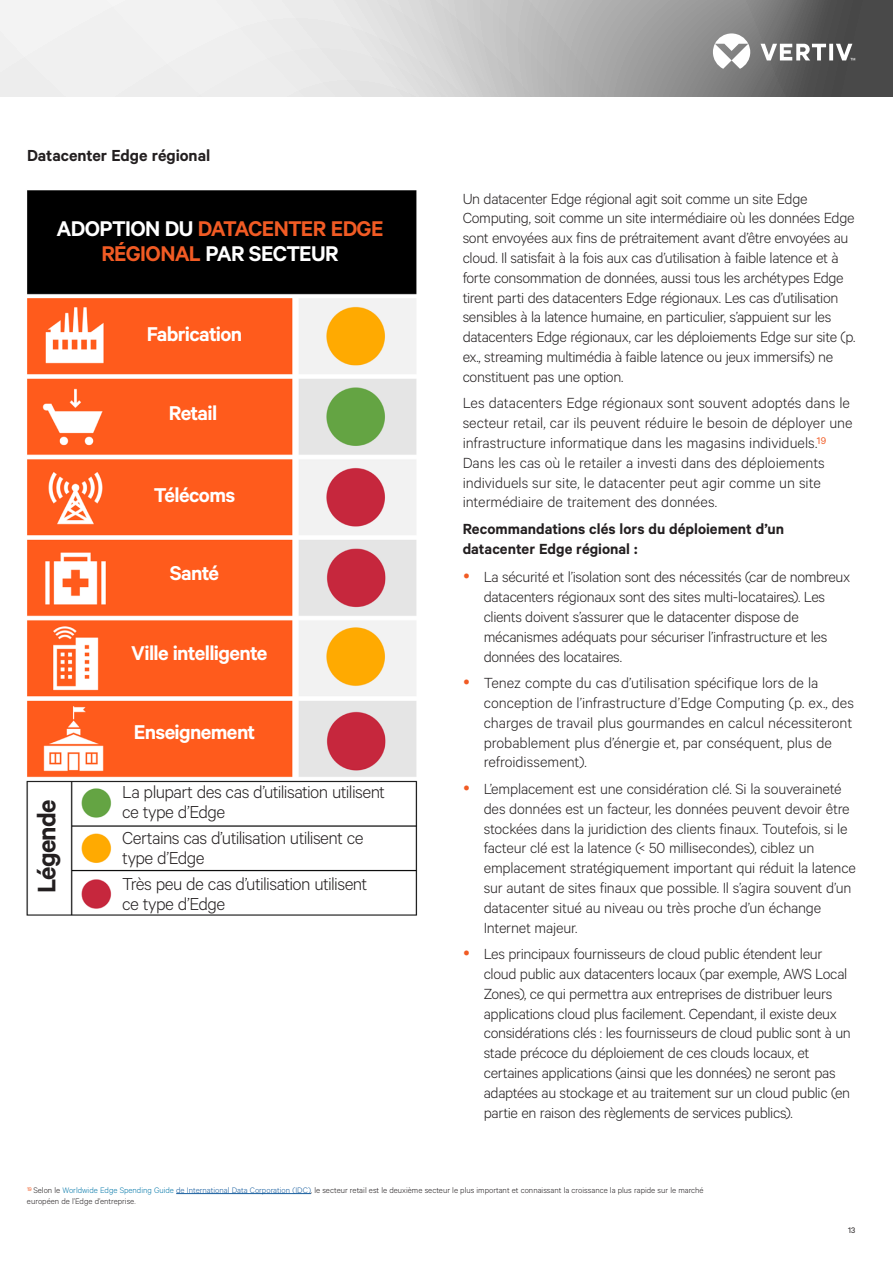
<style>
.page{position:relative;width:893px;height:1263px;background:#fff}
.page>*{position:absolute;margin:0;border:0;box-sizing:border-box;transform-origin:0 0}
.t1{font:600 28.5px "Calibre";letter-spacing:-.03em;color:#231f20}
.t2{font:600 24px/25.5px "Calibre";letter-spacing:-.025em;color:#f15b24;text-align:center}
.t3{font:600 22.5px "Calibre";letter-spacing:-.03em;color:#fff}
.t4{font:300 19.5px/19.5px "Calibre";letter-spacing:-.03em;color:#231f20}
.t5{font:600 18px "Calibre";color:#231f20}
.t6{font:300 16.5px/19.8px "Calibre";letter-spacing:-.02em;color:#231f20}
.t7{font:300 16.5px/19.8px "Calibre";color:#231f20}
.t8{font:600 16.5px/19.8px "Calibre";color:#231f20}
.t9{font:300 9px/10.8px "Calibre";color:#231f20}
.t10{font:9px "Calibre";color:#231f20}
.s1{color:#fff}
.s2{color:#0076a8}
.s3{color:#175d9e}
</style>
<div class="page">
<svg style="left:0;top:0;width:893px;height:96px"></svg>
<svg style="left:713px;top:33px;width:171px;height:36px"></svg>
<hr style="left:176px;top:1193px;width:135px;height:1px;background:#175d9e">
<img style="left:26px;top:190px;width:392px;height:726px">
<p class="t5" style="left:27px;top:144px;width:185px">Datacenter Edge régional</p>
<h2 class="t2" style="left:57px;top:215px;width:328px"><span class="s1">ADOPTION DU</span> DATACENTER EDGE<br>RÉGIONAL <span class="s1">PAR SECTEUR</span></h2>
<h3 class="t3" style="left:147px;top:320px;width:97px">Fabrication</h3>
<h3 class="t3" style="left:169px;top:399px;width:50px">Retail</h3>
<h3 class="t3" style="left:154px;top:481px;width:83px">Télécoms</h3>
<h3 class="t3" style="left:170px;top:559px;width:51px">Santé</h3>
<h3 class="t3" style="left:131px;top:639px;width:138px">Ville intelligente</h3>
<h1 class="t1" style="left:30px;top:893px;width:95px;rotate:-90deg">Légende</h1>
<h3 class="t3" style="left:134px;top:719px;width:123px">Enseignement</h3>
<p class="t4" style="left:122px;top:781px;width:264px">La plupart des cas d’utilisation utilisent ce type d’Edge</p>
<p class="t4" style="left:122px;top:828px;width:243px">Certains cas d’utilisation utilisent ce type d’Edge</p>
<p class="t4" style="left:122px;top:874px;width:247px">Très peu de cas d’utilisation utilisent ce type d’Edge</p>
<p class="t6" style="left:463px;top:188px;width:394px">Un datacenter Edge régional agit soit comme un site Edge Computing, soit comme un site intermédiaire où les données Edge sont envoyées aux fins de prétraitement avant d’être envoyées au cloud. Il satisfait à la fois aux cas d’utilisation à faible latence et à forte consommation de données, aussi tous les archétypes Edge tirent parti des datacenters Edge régionaux. Les cas d’utilisation sensibles à la latence humaine, en particulier, s’appuient sur les datacenters Edge régionaux, car les déploiements Edge sur site (p. ex., streaming multimédia à faible latence ou jeux immersifs) ne constituent pas une option.</p>
<p class="t7" style="left:463px;top:393px;width:391px">Les datacenters Edge régionaux sont souvent adoptés dans le secteur retail, car ils peuvent réduire le besoin de déployer une infrastructure informatique dans les magasins individuels.<sup>19<br></sup>Dans les cas où le retailer a investi dans des déploiements individuels sur site, le datacenter peut agir comme un site intermédiaire de traitement des données.</p>
<p class="t8" style="left:463px;top:518px;width:323px">Recommandations clés lors du déploiement d’un datacenter Edge régional :</p>
<p class="t6" style="left:484px;top:567px;width:368px">La sécurité et l’isolation sont des nécessités (car de nombreux datacenters régionaux sont des sites multi-locataires). Les clients doivent s’assurer que le datacenter dispose de mécanismes adéquats pour sécuriser l’infrastructure et les données des locataires.</p>
<p class="t7" style="left:484px;top:672px;width:372px">Tenez compte du cas d’utilisation spécifique lors de la conception de l’infrastructure d’Edge Computing (p. ex., des charges de travail plus gourmandes en calcul nécessiteront probablement plus d’énergie et, par conséquent, plus de refroidissement).</p>
<p class="t6" style="left:484px;top:778px;width:374px">L’emplacement est une considération clé. Si la souveraineté des données est un facteur, les données peuvent devoir être stockées dans la juridiction des clients finaux. Toutefois, si le facteur clé est la latence (&lt; 50 millisecondes), ciblez un emplacement stratégiquement important qui réduit la latence sur autant de sites finaux que possible. Il s’agira souvent d’un datacenter situé au niveau ou très proche d’un échange Internet majeur.</p>
<p class="t6" style="left:484px;top:943px;width:369px">Les principaux fournisseurs de cloud public étendent leur cloud public aux datacenters locaux (par exemple, AWS Local Zones), ce qui permettra aux entreprises de distribuer leurs applications cloud plus facilement. Cependant, il existe deux considérations clés : les fournisseurs de cloud public sont à un stade précoce du déploiement de ces clouds locaux, et certaines applications (ainsi que les données) ne seront pas adaptées au stockage et au traitement sur un cloud public (en partie en raison des règlements de services publics).</p>
<p class="t9" style="left:27px;top:1184px;width:678px"><sup>19</sup> Selon le <span class="s2">Worldwide Edge Spending Guide</span> <span class="s3">de International Data Corporation (IDC)</span>, le secteur retail est le deuxième secteur le plus important et connaissant la croissance la plus rapide sur le marché européen de l’Edge d’entreprise.</p>
<p class="t10" style="left:848px;top:1224px;width:9px">13</p>
</div>
